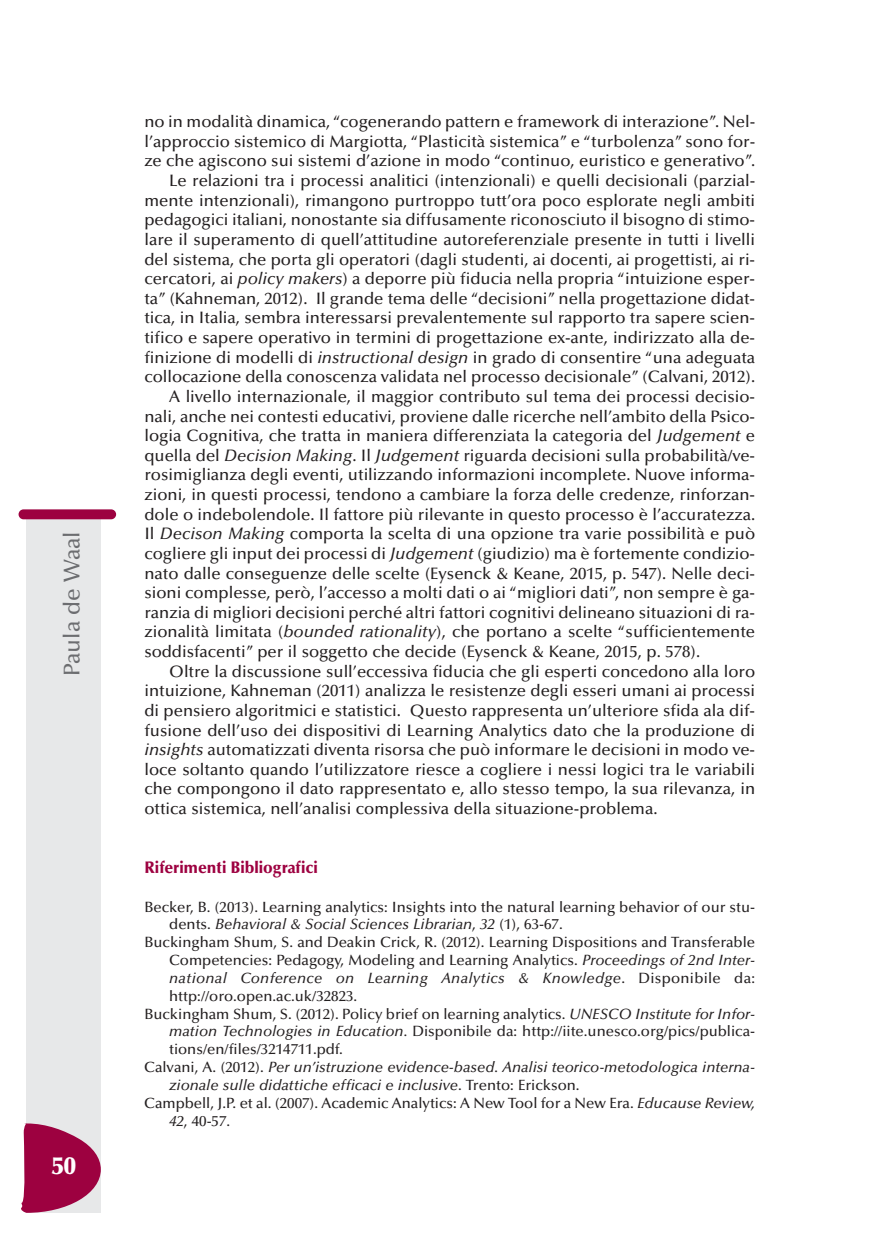
<style>
.page{position:relative;width:869px;height:1241px;background:#fff}
.page>*{position:absolute;margin:0;border:0;box-sizing:border-box;transform-origin:0 0}
.t1{font:900 24.5px "Optima";color:#fff}
.t2{font:500 22.75px "Optima";color:#6c6d70}
.t3{font:500 16.62px "Optima";color:#231f20}
.t4{font:900 16.62px "Optima";color:#9d0140;scale:.95 1}
.t5{font:500 14.88px "Optima";color:#231f20}
.t6{font:italic 500 14.88px "Optima";color:#231f20}
.t7{font:italic 500 14.88px "Optima";letter-spacing:.02em;color:#231f20}
.s1{font-style:italic}
.s2{font-style:normal}
</style>
<div class="page">
<div style="left:27px;top:517px;width:74px;height:695px;background:#e7e8e9"></div>
<div style="left:19px;top:509px;width:97px;height:10px;background:#9d0140;border-radius:5px"></div>
<svg style="left:21px;top:1122px;width:80px;height:90px"></svg>
<h2 class="t2" style="left:63px;top:676px;width:146px;rotate:-90deg">Paula de Waal</h2>
<h1 class="t1" style="left:52px;top:1155px;width:26px">50</h1>
<p class="t3" style="left:144px;top:115px;width:612px">no in modalità dinamica, “cogenerando pattern e framework di interazione”. Nel-</p>
<p class="t3" style="left:144px;top:135px;width:612px">l’approccio sistemico di Margiotta, “Plasticità sistemica” e “turbolenza” sono for-</p>
<p class="t3" style="left:144px;top:154px;width:612px">ze che agiscono sui sistemi d’azione in modo “continuo, euristico e generativo”.</p>
<p class="t3" style="left:169px;top:174px;width:587px">Le relazioni tra i processi analitici (intenzionali) e quelli decisionali (parzial-</p>
<p class="t3" style="left:144px;top:193px;width:612px">mente intenzionali), rimangono purtroppo tutt’ora poco esplorate negli ambiti</p>
<p class="t3" style="left:144px;top:213px;width:612px">pedagogici italiani, nonostante sia diffusamente riconosciuto il bisogno di stimo-</p>
<p class="t3" style="left:144px;top:233px;width:612px">lare il superamento di quell’attitudine autoreferenziale presente in tutti i livelli</p>
<p class="t3" style="left:144px;top:252px;width:612px">del sistema, che porta gli operatori (dagli studenti, ai docenti, ai progettisti, ai ri-</p>
<p class="t3" style="left:144px;top:272px;width:612px">cercatori, ai <span class="s1">policy makers</span>) a deporre più fiducia nella propria “intuizione esper-</p>
<p class="t3" style="left:144px;top:292px;width:612px">ta” (Kahneman, 2012). Il grande tema delle “decisioni” nella progettazione didat-</p>
<p class="t3" style="left:144px;top:311px;width:612px">tica, in Italia, sembra interessarsi prevalentemente sul rapporto tra sapere scien-</p>
<p class="t3" style="left:144px;top:331px;width:612px">tifico e sapere operativo in termini di progettazione ex-ante, indirizzato alla de-</p>
<p class="t3" style="left:144px;top:350px;width:612px">finizione di modelli di <span class="s1">instructional design</span> in grado di consentire “una adeguata</p>
<p class="t3" style="left:144px;top:370px;width:612px">collocazione della conoscenza validata nel processo decisionale” (Calvani, 2012).</p>
<p class="t3" style="left:169px;top:390px;width:587px">A livello internazionale, il maggior contributo sul tema dei processi decisio-</p>
<p class="t3" style="left:144px;top:409px;width:612px">nali, anche nei contesti educativi, proviene dalle ricerche nell’ambito della Psico-</p>
<p class="t3" style="left:144px;top:429px;width:612px">logia Cognitiva, che tratta in maniera differenziata la categoria del <span class="s1">Judgement</span> e</p>
<p class="t3" style="left:144px;top:448px;width:612px">quella del <span class="s1">Decision Making</span>. Il <span class="s1">Judgement</span> riguarda decisioni sulla probabilità/ve-</p>
<p class="t3" style="left:144px;top:468px;width:612px">rosimiglianza degli eventi, utilizzando informazioni incomplete. Nuove informa-</p>
<p class="t3" style="left:144px;top:488px;width:612px">zioni, in questi processi, tendono a cambiare la forza delle credenze, rinforzan-</p>
<p class="t3" style="left:144px;top:507px;width:612px">dole o indebolendole. Il fattore più rilevante in questo processo è l’accuratezza.</p>
<p class="t3" style="left:144px;top:527px;width:612px">Il <span class="s1">Decison Making</span> comporta la scelta di una opzione tra varie possibilità e può</p>
<p class="t3" style="left:144px;top:546px;width:612px">cogliere gli input dei processi di <span class="s1">Judgement</span> (giudizio) ma è fortemente condizio-</p>
<p class="t3" style="left:144px;top:566px;width:612px">nato dalle conseguenze delle scelte (Eysenck &amp; Keane, 2015, p. 547). Nelle deci-</p>
<p class="t3" style="left:144px;top:586px;width:612px">sioni complesse, però, l’accesso a molti dati o ai “migliori dati”, non sempre è ga-</p>
<p class="t3" style="left:144px;top:605px;width:612px">ranzia di migliori decisioni perché altri fattori cognitivi delineano situazioni di ra-</p>
<p class="t3" style="left:144px;top:625px;width:612px">zionalità limitata (<span class="s1">bounded rationality</span>), che portano a scelte “sufficientemente</p>
<p class="t3" style="left:144px;top:645px;width:557px">soddisfacenti” per il soggetto che decide (Eysenck &amp; Keane, 2015, p. 578).</p>
<p class="t3" style="left:169px;top:664px;width:587px">Oltre la discussione sull’eccessiva fiducia che gli esperti concedono alla loro</p>
<p class="t3" style="left:144px;top:684px;width:612px">intuizione, Kahneman (2011) analizza le resistenze degli esseri umani ai processi</p>
<p class="t3" style="left:144px;top:703px;width:612px">di pensiero algoritmici e statistici. Questo rappresenta un’ulteriore sfida ala dif-</p>
<p class="t3" style="left:144px;top:723px;width:612px">fusione dell’uso dei dispositivi di Learning Analytics dato che la produzione di</p>
<p class="t3" style="left:144px;top:743px;width:612px"><span class="s1">insights</span> automatizzati diventa risorsa che può informare le decisioni in modo ve-</p>
<p class="t3" style="left:144px;top:762px;width:612px">loce soltanto quando l’utilizzatore riesce a cogliere i nessi logici tra le variabili</p>
<p class="t3" style="left:144px;top:782px;width:612px">che compongono il dato rappresentato e, allo stesso tempo, la sua rilevanza, in</p>
<p class="t3" style="left:144px;top:801px;width:514px">ottica sistemica, nell’analisi complessiva della situazione-problema.</p>
<p class="t4" style="left:144px;top:860px;width:184px">Riferimenti Bibliografici</p>
<p class="t5" style="left:144px;top:900px;width:612px">Becker, B. (2013). Learning analytics: Insights into the natural learning behavior of our stu-</p>
<p class="t6" style="left:169px;top:918px;width:395px"><span class="s2">dents.</span> Behavioral &amp; Social Sciences Librarian<span class="s2">,</span> 32 <span class="s2">(1), 63-67.</span></p>
<p class="t5" style="left:144px;top:936px;width:612px">Buckingham Shum, S. and Deakin Crick, R. (2012). Learning Dispositions and Transferable</p>
<p class="t5" style="left:169px;top:954px;width:587px">Competencies: Pedagogy, Modeling and Learning Analytics. <span class="s1">Proceedings of 2nd Inter-</span></p>
<p class="t7" style="left:169px;top:971px;width:587px">national Conference on Learning Analytics &amp; Knowledge<span class="s2">. Disponibile da:</span></p>
<p class="t5" style="left:169px;top:989px;width:189px">http://oro.open.ac.uk/32823.</p>
<p class="t5" style="left:144px;top:1007px;width:612px">Buckingham Shum, S. (2012). Policy brief on learning analytics. <span class="s1">UNESCO Institute for Infor-</span></p>
<p class="t5" style="left:169px;top:1025px;width:587px"><span class="s1">mation Technologies in Education.</span> Disponibile da: http://iite.unesco.org/pics/publica-</p>
<p class="t5" style="left:169px;top:1043px;width:175px">tions/en/files/3214711.pdf.</p>
<p class="t6" style="left:144px;top:1061px;width:612px"><span class="s2">Calvani, A. (2012).</span> Per un’istruzione evidence-based. Analisi teorico-metodologica interna-</p>
<p class="t6" style="left:169px;top:1078px;width:412px">zionale sulle didattiche efficaci e inclusive<span class="s2">. Trento: Erickson.</span></p>
<p class="t5" style="left:144px;top:1096px;width:612px">Campbell, J.P. et al. (2007). Academic Analytics: A New Tool for a New Era. <span class="s1">Educause Review,</span></p>
<p class="t5" style="left:169px;top:1114px;width:63px"><span class="s1">42</span>, 40-57.</p>
</div>
